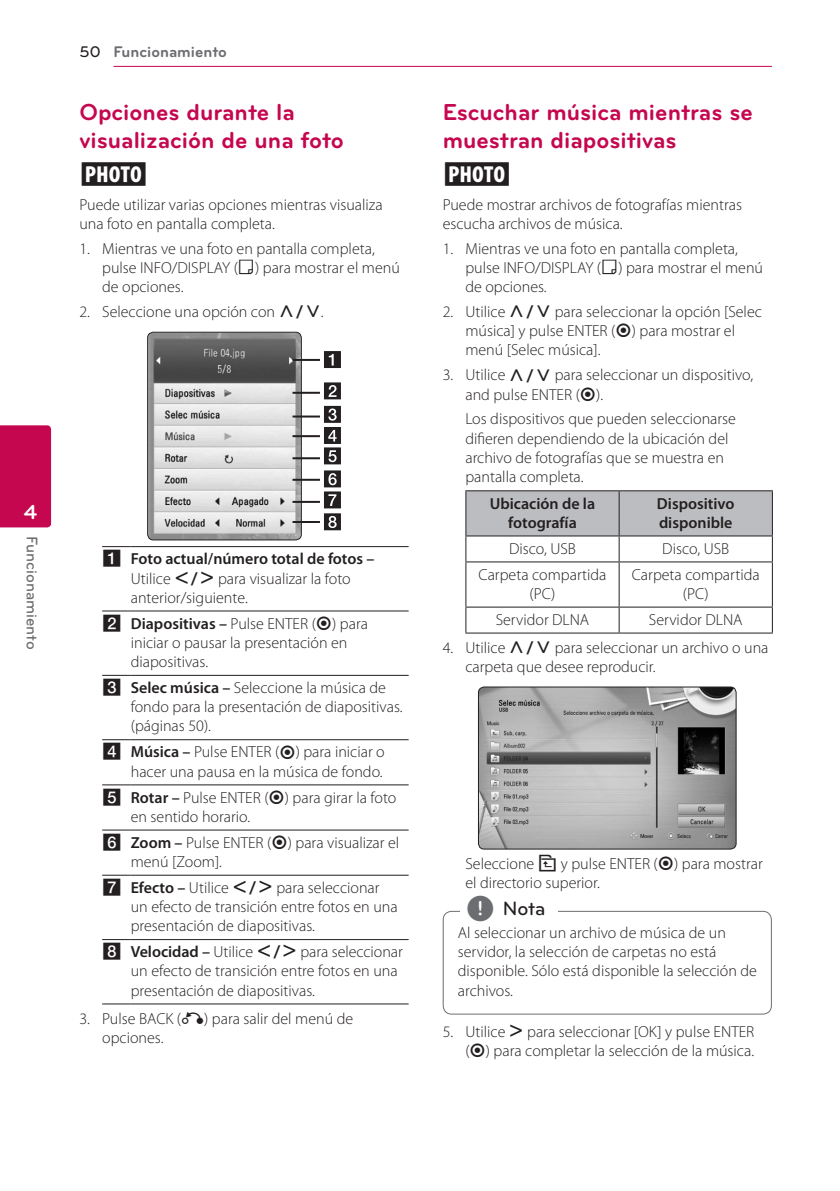
<style>
.page{position:relative;width:840px;height:1191px;background:#fff}
.page>*{position:absolute;margin:0;border:0;box-sizing:border-box;transform-origin:0 0}
.Title_2{font:700 24px/28px "Bryant LG";color:#c50750}
.Content_text_Light{font:24px "UPSYS Common";color:#231f20}
.t1{font:700 21px "Bryant LG";color:#fff}
.t2{font:500 20px "Bryant LG";color:#231f20}
.Content_text_SemiBol{font:300 16px/19.2px "Myriad Pro";color:#231f20}
.Content_text_Num{font:300 16px/19.2px "Myriad Pro";color:#231f20}
.Contents_Text_Sub_Nu{font:300 16px/19.2px "Myriad Pro";color:#231f20}
.Content_text_Light-2{font:300 16px/19.2px "Myriad Pro";color:#231f20}
.Content_text_Light-3{font:600 16px/19.2px "Myriad Pro";color:#231f20;text-align:center}
.t3{font:700 16px "Bryant LG";color:#6c6d70}
.t4{font:500 16px "Bryant LG";color:#6c6d70}
.Content_text_Light-4{font:16px "UPSYS Boxed Number";color:#231f20}
.s1{font-weight:500;color:#231f20}
.s2{font-family:"UPSYS Common";font-weight:400}
.s3{font-weight:600}
.s4{font-family:"UPSYS Common";font-weight:400;font-size:30px;color:#6c6d70}
</style>
<div class="page">
<hr style="left:113px;top:66px;width:658px;height:1px;background:#c50750">
<div style="left:0;top:425px;width:51px;height:102px;background:#c50750"></div>
<img style="left:147px;top:332px;width:154px;height:208px">
<div style="left:147px;top:332px;width:155px;height:208px;border:1px solid #231f20;border-radius:6px"></div>
<svg style="left:324px;top:351px;width:17px;height:17px"></svg>
<svg style="left:324px;top:406px;width:17px;height:58px"></svg>
<svg style="left:324px;top:382px;width:17px;height:17px"></svg>
<svg style="left:324px;top:470px;width:17px;height:60px"></svg>
<hr style="left:292px;top:359px;width:28px;height:2px;background:#231f20">
<hr style="left:292px;top:392px;width:28px;height:2px;background:#231f20">
<hr style="left:292px;top:415px;width:28px;height:2px;background:#231f20">
<hr style="left:292px;top:435px;width:28px;height:2px;background:#231f20">
<hr style="left:292px;top:457px;width:28px;height:2px;background:#231f20">
<hr style="left:292px;top:479px;width:28px;height:2px;background:#231f20">
<hr style="left:292px;top:501px;width:28px;height:2px;background:#231f20">
<hr style="left:292px;top:521px;width:28px;height:2px;background:#231f20">
<svg style="left:102px;top:546px;width:29px;height:1px"></svg>
<hr style="left:131px;top:546px;width:277px;height:1px;background:#231f20">
<svg style="left:102px;top:610px;width:29px;height:1px"></svg>
<hr style="left:131px;top:610px;width:277px;height:1px;background:#231f20">
<svg style="left:102px;top:675px;width:29px;height:1px"></svg>
<hr style="left:131px;top:675px;width:277px;height:1px;background:#231f20">
<svg style="left:102px;top:739px;width:29px;height:1px"></svg>
<hr style="left:131px;top:739px;width:277px;height:1px;background:#231f20">
<svg style="left:102px;top:784px;width:29px;height:1px"></svg>
<hr style="left:131px;top:784px;width:277px;height:1px;background:#231f20">
<svg style="left:102px;top:829px;width:29px;height:1px"></svg>
<hr style="left:131px;top:829px;width:277px;height:1px;background:#231f20">
<svg style="left:102px;top:874px;width:29px;height:1px"></svg>
<hr style="left:131px;top:874px;width:277px;height:1px;background:#231f20">
<svg style="left:102px;top:939px;width:29px;height:1px"></svg>
<hr style="left:131px;top:939px;width:277px;height:1px;background:#231f20">
<svg style="left:102px;top:1003px;width:29px;height:1px"></svg>
<hr style="left:131px;top:1003px;width:277px;height:1px;background:#231f20">
<hr style="left:465px;top:561px;width:153px;height:1px;background:#231f20">
<hr style="left:618px;top:561px;width:154px;height:1px;background:#231f20">
<hr style="left:465px;top:606px;width:153px;height:1px;background:#231f20">
<hr style="left:618px;top:606px;width:154px;height:1px;background:#231f20">
<hr style="left:618px;top:562px;width:1px;height:44px;background:#231f20">
<svg style="left:618px;top:607px;width:1px;height:25px"></svg>
<hr style="left:465px;top:490px;width:153px;height:1px;background:#231f20">
<hr style="left:618px;top:490px;width:154px;height:1px;background:#231f20">
<svg style="left:465px;top:491px;width:307px;height:70px"></svg>
<hr style="left:465px;top:562px;width:1px;height:44px;background:#231f20">
<hr style="left:771px;top:562px;width:1px;height:44px;background:#231f20">
<svg style="left:465px;top:607px;width:1px;height:25px"></svg>
<svg style="left:771px;top:607px;width:1px;height:25px"></svg>
<hr style="left:465px;top:632px;width:153px;height:1px;background:#231f20">
<hr style="left:618px;top:632px;width:154px;height:1px;background:#231f20">
<img style="left:479px;top:687px;width:256px;height:162px">
<div style="left:477px;top:686px;width:259px;height:163px;border:1px solid #231f20;border-radius:6px"></div>
<div style="left:442px;top:911px;width:329px;height:103px;border:1px solid #6c6d70;border-radius:9px"></div>
<div style="left:460px;top:905px;width:97px;height:20px;background:#fff"></div>
<h2 class="t1" style="left:24px;top:499px;width:15px">4</h2>
<p class="t4" style="left:42px;top:536px;width:115px;rotate:90deg">Funcionamiento</p>
<p class="t3" style="left:79px;top:42px;width:149px"><span class="s1">50</span> Funcionamiento</p>
<p class="Title_2" style="left:79px;top:98px;width:266px">Opciones durante la visualización de una foto</p>
<p class="Content_text_Light" style="left:79px;top:160px;width:70px">I</p>
<p class="Content_text_Light-2" style="left:79px;top:195px;width:304px">Puede utilizar varias opciones mientras visualiza una foto en pantalla completa.</p>
<p class="Content_text_Num" style="left:102px;top:239px;width:299px;text-indent:-23px">1. Mientras ve una foto en pantalla completa, pulse INFO/DISPLAY (<span class="s2">M</span>) para mostrar el menú de opciones.</p>
<p class="Content_text_Num" style="left:79px;top:302px;width:245px">2. Seleccione una opción con <span class="s2">W/S</span>.</p>
<p class="Content_text_Light-4" style="left:102px;top:550px;width:21px">A</p>
<p class="Content_text_SemiBol" style="left:131px;top:549px;width:245px"><span class="s3">Foto actual/número total de fotos –<br></span>Utilice <span class="s2">A/D</span> para visualizar la foto anterior/siguiente.</p>
<p class="Content_text_Light-4" style="left:102px;top:614px;width:21px">B</p>
<p class="Content_text_SemiBol" style="left:131px;top:613px;width:239px"><span class="s3">Diapositivas –</span> Pulse ENTER (<span class="s2">B</span>) para iniciar o pausar la presentación en diapositivas.</p>
<p class="Content_text_Light-4" style="left:102px;top:678px;width:21px">C</p>
<p class="Content_text_SemiBol" style="left:131px;top:678px;width:273px"><span class="s3">Selec música –</span> Seleccione la música de fondo para la presentación de diapositivas. (páginas 50).</p>
<p class="Content_text_Light-4" style="left:102px;top:743px;width:21px">D</p>
<p class="Content_text_SemiBol" style="left:131px;top:742px;width:255px"><span class="s3">Música –</span> Pulse ENTER (<span class="s2">B</span>) para iniciar o hacer una pausa en la música de fondo.</p>
<p class="Content_text_Light-4" style="left:102px;top:788px;width:21px">E</p>
<p class="Content_text_SemiBol" style="left:131px;top:787px;width:267px"><span class="s3">Rotar –</span> Pulse ENTER (<span class="s2">B</span>) para girar la foto en sentido horario.</p>
<p class="Content_text_Light-4" style="left:102px;top:833px;width:21px">F</p>
<p class="Content_text_SemiBol" style="left:131px;top:832px;width:270px"><span class="s3">Zoom –</span> Pulse ENTER (<span class="s2">B</span>) para visualizar el menú [Zoom].</p>
<p class="Content_text_Light-4" style="left:102px;top:878px;width:21px">G</p>
<p class="Content_text_SemiBol" style="left:131px;top:877px;width:268px"><span class="s3">Efecto –</span> Utilice <span class="s2">A/D</span> para seleccionar un efecto de transición entre fotos en una presentación de diapositivas.</p>
<p class="Content_text_Light-4" style="left:102px;top:943px;width:21px">H</p>
<p class="Content_text_SemiBol" style="left:131px;top:942px;width:273px"><span class="s3">Velocidad –</span> Utilice <span class="s2">A/D</span> para seleccionar un efecto de transición entre fotos en una presentación de diapositivas.</p>
<p class="Content_text_Num" style="left:102px;top:1008px;width:252px;text-indent:-23px">3. Pulse BACK (<span class="s2">X</span>) para salir del menú de opciones.</p>
<p class="Title_2" style="left:442px;top:98px;width:311px">Escuchar música mientras se muestran diapositivas</p>
<p class="Content_text_Light" style="left:442px;top:160px;width:70px">I</p>
<p class="Content_text_Light-2" style="left:442px;top:195px;width:300px">Puede mostrar archivos de fotografías mientras escucha archivos de música.</p>
<p class="Content_text_Num" style="left:465px;top:239px;width:299px;text-indent:-23px">1. Mientras ve una foto en pantalla completa, pulse INFO/DISPLAY (<span class="s2">M</span>) para mostrar el menú de opciones.</p>
<p class="Content_text_Num" style="left:465px;top:302px;width:298px;text-indent:-23px">2. Utilice <span class="s2">W/S</span> para seleccionar la opción [Selec música] y pulse ENTER (<span class="s2">B</span>) para mostrar el menú [Selec música].</p>
<p class="Content_text_Num" style="left:465px;top:365px;width:289px;text-indent:-23px">3. Utilice <span class="s2">W/S</span> para seleccionar un dispositivo, and pulse ENTER (<span class="s2">B</span>).</p>
<p class="Contents_Text_Sub_Nu" style="left:465px;top:409px;width:272px">Los dispositivos que pueden seleccionarse difieren dependiendo de la ubicación del archivo de fotografías que se muestra en pantalla completa.</p>
<p class="Content_text_Light-3" style="left:489px;top:493px;width:107px">Ubicación de la fotografía</p>
<p class="Content_text_Light-3" style="left:656px;top:493px;width:79px;text-align:left">Dispositivo disponible</p>
<p class="Content_text_Light-2" style="left:509px;top:538px;width:68px">Disco, USB</p>
<p class="Content_text_Light-2" style="left:662px;top:538px;width:68px">Disco, USB</p>
<p class="Content_text_Light-2" style="left:478px;top:564px;width:129px;text-align:center">Carpeta compartida (PC)</p>
<p class="Content_text_Light-2" style="left:631px;top:564px;width:129px;text-align:center">Carpeta compartida (PC)</p>
<p class="Content_text_Light-2" style="left:495px;top:609px;width:95px">Servidor DLNA</p>
<p class="Content_text_Light-2" style="left:648px;top:609px;width:95px">Servidor DLNA</p>
<p class="Content_text_Num" style="left:465px;top:637px;width:304px;text-indent:-23px">4. Utilice <span class="s2">W/S</span> para seleccionar un archivo o una carpeta que desee reproducir.</p>
<p class="Contents_Text_Sub_Nu" style="left:465px;top:853px;width:299px">Seleccione <span class="s2">G</span> y pulse ENTER (<span class="s2">B</span>) para mostrar el directorio superior.</p>
<p class="Contents_Text_Sub_Nu" style="left:457px;top:923px;width:300px">Al seleccionar un archivo de música de un servidor, la selección de carpetas no está disponible. Sólo está disponible la selección de archivos.</p>
<p class="t2" style="left:466px;top:896px;width:81px"><span class="s4">,</span> Nota</p>
<p class="Content_text_Num" style="left:442px;top:1021px;width:313px;text-align:right">5. Utilice <span class="s2">D</span> para seleccionar [OK] y pulse ENTER (<span class="s2">B</span>) para completar la selección de la música.</p>
</div>
